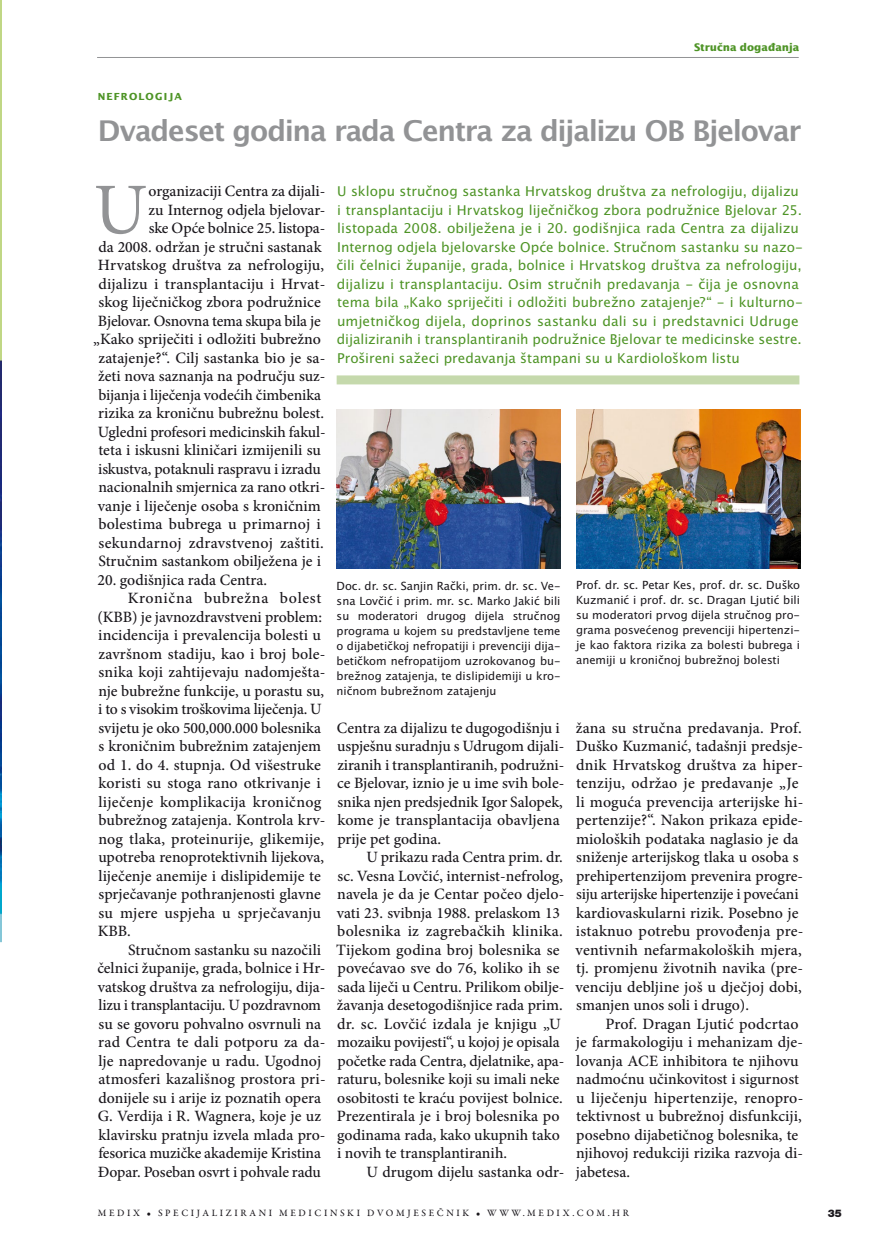
<style>
.page{position:relative;width:893px;height:1255px;background:#fff}
.page>*{position:absolute;margin:0;border:0;box-sizing:border-box;transform-origin:0 0}
.t1{font:72.6px "Minion Pro";color:#929395}
.t2{font:28.5px "Lucida San Dem";letter-spacing:-.045em;color:#929395}
.t3{font:500 15.75px/18.5px "Minion Pro";color:#1a171c}
.t4{font:500 15.75px "Minion Pro";letter-spacing:.02em;color:#1a171c}
.t5{font:500 15.75px "Minion Pro";letter-spacing:.04em;color:#1a171c}
.t6{font:13.5px/18.5px "Lucida San Rom";color:#4e9426}
.t7{font:11.25px/15px "Lucida San Rom";color:#1a171c;text-align:justify}
.t8{font:700 10.5px "Lucida San";color:#4e9426}
.t9{font:900 10.5px "Helvetica Neue LT Pro";color:#1a171c}
.t10{font:500 9.75px "Garamond Premr Pro";letter-spacing:.27em;color:#1a171c}
.t11{font:700 9.75px "Lucida San";color:#4e9426}
</style>
<div class="page">
<hr style="left:97px;top:57px;width:702px;height:1px;background:#929395">
<div style="left:337px;top:375px;width:462px;height:9px;background:#c5d9ac"></div>
<img style="left:576px;top:409px;width:224px;height:159px">
<img style="left:337px;top:410px;width:224px;height:158px">
<img style="left:0;top:0;width:1px;height:943px">
<p class="t8" style="left:694px;top:40px;width:107px">Stručna događanja</p>
<p class="t11" style="left:98px;top:90px;width:18px">Nefrologija</p>
<h2 class="t2" style="left:98px;top:113px;width:705px">Dvadeset godina rada Centra za dijalizu OB Bjelovar</h2>
<h1 class="t1" style="left:94px;top:161px;width:55px">U</h1>
<p class="t3" style="left:149px;top:182px;width:178px">organizaciji Centra za dijali-</p>
<p class="t3" style="left:149px;top:200px;width:178px">zu Internog odjela bjelovar-</p>
<p class="t3" style="left:149px;top:219px;width:178px">ske Opće bolnice 25. listopa-</p>
<p class="t3" style="left:98px;top:237px;width:225px">da 2008. održan je stručni sastanak</p>
<p class="t3" style="left:98px;top:256px;width:228px">Hrvatskog društva za nefrologiju,</p>
<p class="t3" style="left:98px;top:274px;width:228px">dijalizu i transplantaciju i Hrvat-</p>
<p class="t3" style="left:99px;top:293px;width:224px">skog liječničkog zbora podružnice</p>
<p class="t3" style="left:98px;top:311px;width:224px">Bjelovar. Osnovna tema skupa bila je</p>
<p class="t3" style="left:93px;top:330px;width:229px">„Kako spriječiti i odložiti bubrežno</p>
<p class="t3" style="left:99px;top:348px;width:228px">zatajenje?“. Cilj sastanka bio je sa-</p>
<p class="t3" style="left:98px;top:367px;width:229px">žeti nova saznanja na području suz-</p>
<p class="t3" style="left:98px;top:385px;width:224px">bijanja i liječenja vodećih čimbenika</p>
<p class="t3" style="left:98px;top:404px;width:227px">rizika za kroničnu bubrežnu bolest.</p>
<p class="t3" style="left:98px;top:422px;width:229px">Ugledni profesori medicinskih fakul-</p>
<p class="t3" style="left:99px;top:441px;width:224px">teta i iskusni kliničari izmijenili su</p>
<p class="t3" style="left:98px;top:459px;width:224px">iskustva, potaknuli raspravu i izradu</p>
<p class="t3" style="left:98px;top:478px;width:229px">nacionalnih smjernica za rano otkri-</p>
<p class="t3" style="left:98px;top:496px;width:224px">vanje i liječenje osoba s kroničnim</p>
<p class="t3" style="left:98px;top:515px;width:224px">bolestima bubrega u primarnoj i</p>
<p class="t3" style="left:99px;top:533px;width:227px">sekundarnoj zdravstvenoj zaštiti.</p>
<p class="t3" style="left:98px;top:552px;width:224px">Stručnim sastankom obilježena je i</p>
<p class="t3" style="left:98px;top:570px;width:171px">20. godišnjica rada Centra.</p>
<p class="t5" style="left:128px;top:587px;width:195px">Kronična bubrežna bolest</p>
<p class="t3" style="left:97px;top:607px;width:226px">(KBB) je javnozdravstveni problem:</p>
<p class="t3" style="left:98px;top:626px;width:224px">incidencija i prevalencija bolesti u</p>
<p class="t3" style="left:99px;top:644px;width:228px">završnom stadiju, kao i broj bole-</p>
<p class="t3" style="left:99px;top:663px;width:228px">snika koji zahtijevaju nadomješta-</p>
<p class="t3" style="left:98px;top:681px;width:227px">nje bubrežne funkcije, u porastu su,</p>
<p class="t3" style="left:98px;top:700px;width:225px">i to s visokim troškovima liječenja. U</p>
<p class="t3" style="left:99px;top:718px;width:224px">svijetu je oko 500,000.000 bolesnika</p>
<p class="t3" style="left:99px;top:737px;width:224px">s kroničnim bubrežnim zatajenjem</p>
<p class="t3" style="left:98px;top:755px;width:224px">od 1. do 4. stupnja. Od višestruke</p>
<p class="t3" style="left:99px;top:774px;width:224px">koristi su stoga rano otkrivanje i</p>
<p class="t4" style="left:99px;top:791px;width:224px">liječenje komplikacija kroničnog</p>
<p class="t3" style="left:98px;top:811px;width:229px">bubrežnog zatajenja. Kontrola krv-</p>
<p class="t3" style="left:98px;top:829px;width:227px">nog tlaka, proteinurije, glikemije,</p>
<p class="t3" style="left:98px;top:848px;width:227px">upotreba renoprotektivnih lijekova,</p>
<p class="t3" style="left:99px;top:866px;width:224px">liječenje anemije i dislipidemije te</p>
<p class="t3" style="left:99px;top:885px;width:224px">sprječavanje pothranjenosti glavne</p>
<p class="t3" style="left:99px;top:903px;width:224px">su mjere uspjeha u sprječavanju</p>
<p class="t3" style="left:98px;top:922px;width:34px">KBB.</p>
<p class="t3" style="left:128px;top:940px;width:194px">Stručnom sastanku su nazočili</p>
<p class="t3" style="left:97px;top:959px;width:230px">čelnici županije, grada, bolnice i Hr-</p>
<p class="t3" style="left:98px;top:977px;width:229px">vatskog društva za nefrologiju, dija-</p>
<p class="t3" style="left:99px;top:996px;width:224px">lizu i transplantaciju. U pozdravnom</p>
<p class="t3" style="left:99px;top:1014px;width:224px">su se govoru pohvalno osvrnuli na</p>
<p class="t3" style="left:98px;top:1033px;width:229px">rad Centra te dali potporu za da-</p>
<p class="t3" style="left:99px;top:1051px;width:224px">lje napredovanje u radu. Ugodnoj</p>
<p class="t3" style="left:99px;top:1070px;width:229px">atmosferi kazališnog prostora pri-</p>
<p class="t3" style="left:98px;top:1088px;width:224px">donijele su i arije iz poznatih opera</p>
<p class="t3" style="left:98px;top:1107px;width:225px">G. Verdija i R. Wagnera, koje je uz</p>
<p class="t3" style="left:99px;top:1125px;width:228px">klavirsku pratnju izvela mlada pro-</p>
<p class="t3" style="left:98px;top:1144px;width:224px">fesorica muzičke akademije Kristina</p>
<p class="t3" style="left:98px;top:1162px;width:225px">Đopar. Poseban osvrt i pohvale radu</p>
<p class="t6" style="left:336px;top:182px;width:468px">U sklopu stručnog sastanka Hrvatskog društva za nefrologiju, dijalizu i transplantaciju i Hrvatskog liječničkog zbora podružnice Bjelovar 25. listopada 2008. obilježena je i 20. godišnjica rada Centra za dijalizu Internog odjela bjelovarske Opće bolnice. Stručnom sastanku su nazo&shy;čili čelnici županije, grada, bolnice i Hrvatskog društva za nefrologiju, dijalizu i transplantaciju. Osim stručnih predavanja - čija je osnovna tema bila „Kako spriječiti i odložiti bubrežno zatajenje?“ - i kulturno&shy;umjetničkog dijela, doprinos sastanku dali su i predstavnici Udruge dijaliziranih i transplantiranih podružnice Bjelovar te medicinske sestre.<br>Prošireni sažeci predavanja štampani su u Kardiološkom listu</p>
<p class="t7" style="left:337px;top:578px;width:225px">Doc. dr. sc. Sanjin Rački, prim. dr. sc. Ve&shy;sna Lovčić i prim. mr. sc. Marko Jakić bili su moderatori drugog dijela stručnog programa u kojem su predstavljene teme o dijabetičkoj nefropatiji i prevenciji dija&shy;betičkom nefropatijom uzrokovanog bu&shy;brežnog zatajenja, te dislipidemiji u kro&shy;ničnom bubrežnom zatajenju</p>
<p class="t3" style="left:337px;top:718px;width:229px">Centra za dijalizu te dugogodišnju i uspješnu suradnju s Udrugom dijali&shy;ziranih i transplantiranih, podružni&shy;ce Bjelovar, iznio je u ime svih bole&shy;snika njen predsjednik Igor Salopek, kome je transplantacija obavljena prije pet godina.</p>
<p class="t3" style="left:336px;top:848px;width:230px;text-indent:30px">U prikazu rada Centra prim. dr. sc. Vesna Lovčić, internist-nefrolog, navela je da je Centar počeo djelo&shy;vati 23. svibnja 1988. prelaskom 13 bolesnika iz zagrebačkih klinika.<br>Tijekom godina broj bolesnika se povećavao sve do 76, koliko ih se sada liječi u Centru. Prilikom obilje&shy;žavanja desetogodišnjice rada prim. dr. sc. Lovčić izdala je knjigu „U mozaiku povijesti“, u kojoj je opisala početke rada Centra, djelatnike, apa&shy;raturu, bolesnike koji su imali neke osobitosti te kraću povijest bolnice.<br>Prezentirala je i broj bolesnika po godinama rada, kako ukupnih tako i novih te transplantiranih.</p>
<p class="t3" style="left:366px;top:1162px;width:199px">U drugom dijelu sastanka odr-</p>
<p class="t7" style="left:576px;top:578px;width:225px">Prof. dr. sc. Petar Kes, prof. dr. sc. Duško Kuzmanić i prof. dr. sc. Dragan Ljutić bili su moderatori prvog dijela stručnog pro&shy;grama posvećenog prevenciji hipertenzi&shy;je kao faktora rizika za bolesti bubrega i anemiji u kroničnoj bubrežnoj bolesti</p>
<p class="t3" style="left:576px;top:718px;width:229px">žana su stručna predavanja. Prof.<br>Duško Kuzmanić, tadašnji predsje&shy;dnik Hrvatskog društva za hiper&shy;tenziju, održao je predavanje „Je li moguća prevencija arterijske hi&shy;pertenzije?“. Nakon prikaza epide&shy;mioloških podataka naglasio je da sniženje arterijskog tlaka u osoba s prehipertenzijom prevenira progre&shy;siju arterijske hipertenzije i povećani kardiovaskularni rizik. Posebno je istaknuo potrebu provođenja pre&shy;ventivnih nefarmakoloških mjera, tj. promjenu životnih navika (pre&shy;venciju debljine još u dječjoj dobi, smanjen unos soli i drugo).</p>
<p class="t3" style="left:576px;top:1014px;width:229px;text-indent:29px">Prof. Dragan Ljutić podcrtao je farmakologiju i mehanizam dje&shy;lovanja ACE inhibitora te njihovu nadmoćnu učinkovitost i sigurnost u liječenju hipertenzije, renopro&shy;tektivnost u bubrežnoj disfunkciji, posebno dijabetičnog bolesnika, te njihovoj redukciji rizika razvoja di&shy;jabetesa.</p>
<p class="t10" style="left:98px;top:1207px;width:533px">MEDIX • SPECIJALIZIRANI MEDICINSKI DVOMJESEčNIK • WWW.MEDIX.COM.HR</p>
<p class="t9" style="left:828px;top:1206px;width:16px">35</p>
</div>
